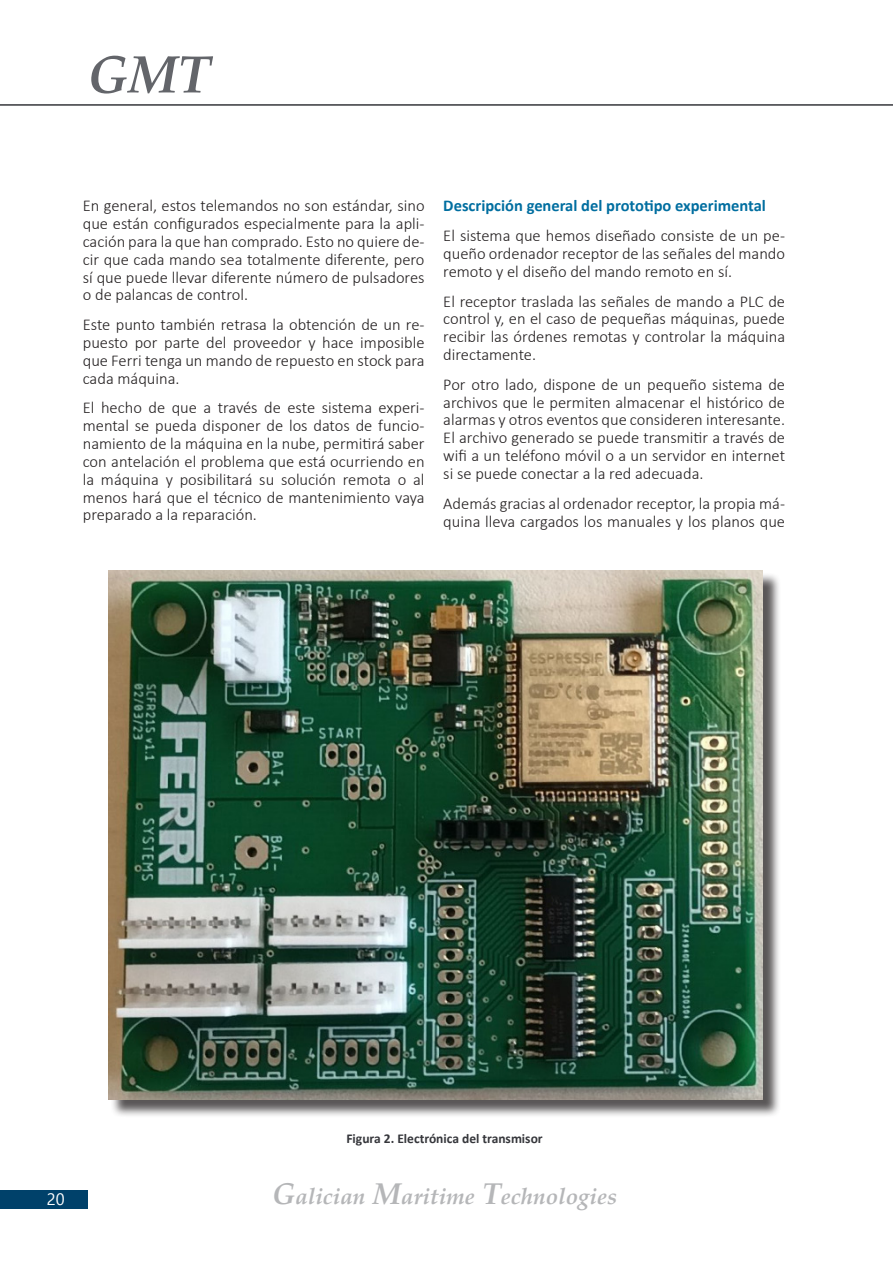
<style>
.page{position:relative;width:893px;height:1263px;background:#fff}
.page>*{position:absolute;margin:0;border:0;box-sizing:border-box;transform-origin:0 0}
.t1{font:italic 700 52.5px "Palatino Linotype";color:#63656a}
.t2{font:italic 700 22.5px "Palatino Linotype";color:#b5b6b8}
.t3{font:300 16.5px/17.9px "Calibri";color:#231f20;text-align:justify}
.t4{font:700 16.5px "Calibri";color:#006ea0}
.t5{font:16.5px "Ebrima";color:#fff}
.t6{font:700 13.5px "Calibri";color:#35363b}
.s1{font-size:30px}
</style>
<div class="page">
<div style="left:110px;top:572px;width:671px;height:546px;background:#231f20;opacity:.75"></div>
<img style="left:108px;top:570px;width:654px;height:529px">
<hr style="left:0;top:104px;width:893px;height:2px;background:#35363b">
<div style="left:0;top:1190px;width:88px;height:19px;background:#00416a"></div>
<p class="t1" style="left:87px;top:37px;width:124px">GMT</p>
<p class="t3" style="left:83px;top:197px;width:343px">En general, estos telemandos no son estándar, sino que están configurados especialmente para la apli&shy;cación para la que han comprado. Esto no quiere de&shy;cir que cada mando sea totalmente diferente, pero sí que puede llevar diferente número de pulsadores o de palancas de control.</p>
<p class="t3" style="left:83px;top:316px;width:343px">Este punto también retrasa la obtención de un re&shy;puesto por parte del proveedor y hace imposible que Ferri tenga un mando de repuesto en stock para cada máquina.</p>
<p class="t3" style="left:83px;top:399px;width:343px">El hecho de que a través de este sistema experi&shy;mental se pueda disponer de los datos de funcio&shy;namiento de la máquina en la nube, permitirá saber con antelación el problema que está ocurriendo en la máquina y posibilitará su solución remota o al menos hará que el técnico de mantenimiento vaya preparado a la reparación.</p>
<p class="t4" style="left:443px;top:194px;width:324px">Descripción general del prototipo experimental</p>
<p class="t3" style="left:443px;top:227px;width:343px">El sistema que hemos diseñado consiste de un pe&shy;queño ordenador receptor de las señales del mando remoto y el diseño del mando remoto en sí.</p>
<p class="t3" style="left:443px;top:292px;width:343px">El receptor traslada las señales de mando a PLC de control y, en el caso de pequeñas máquinas, puede recibir las órdenes remotas y controlar la máquina directamente.</p>
<p class="t3" style="left:443px;top:375px;width:343px">Por otro lado, dispone de un pequeño sistema de archivos que le permiten almacenar el histórico de alarmas y otros eventos que consideren interesante.<br>El archivo generado se puede transmitir a través de wifi a un teléfono móvil o a un servidor en internet si se puede conectar a la red adecuada.</p>
<p class="t3" style="left:443px;top:494px;width:343px">Además gracias al ordenador receptor, la propia má&shy;quina lleva cargados los manuales y los planos que</p>
<p class="t6" style="left:346px;top:1129px;width:198px">Figura 2. Electrónica del transmisor</p>
<p class="t5" style="left:47px;top:1187px;width:19px">20</p>
<p class="t2" style="left:272px;top:1180px;width:346px"><span class="s1">G</span>alician <span class="s1">M</span>aritime <span class="s1">T</span>echnologies</p>
</div>
